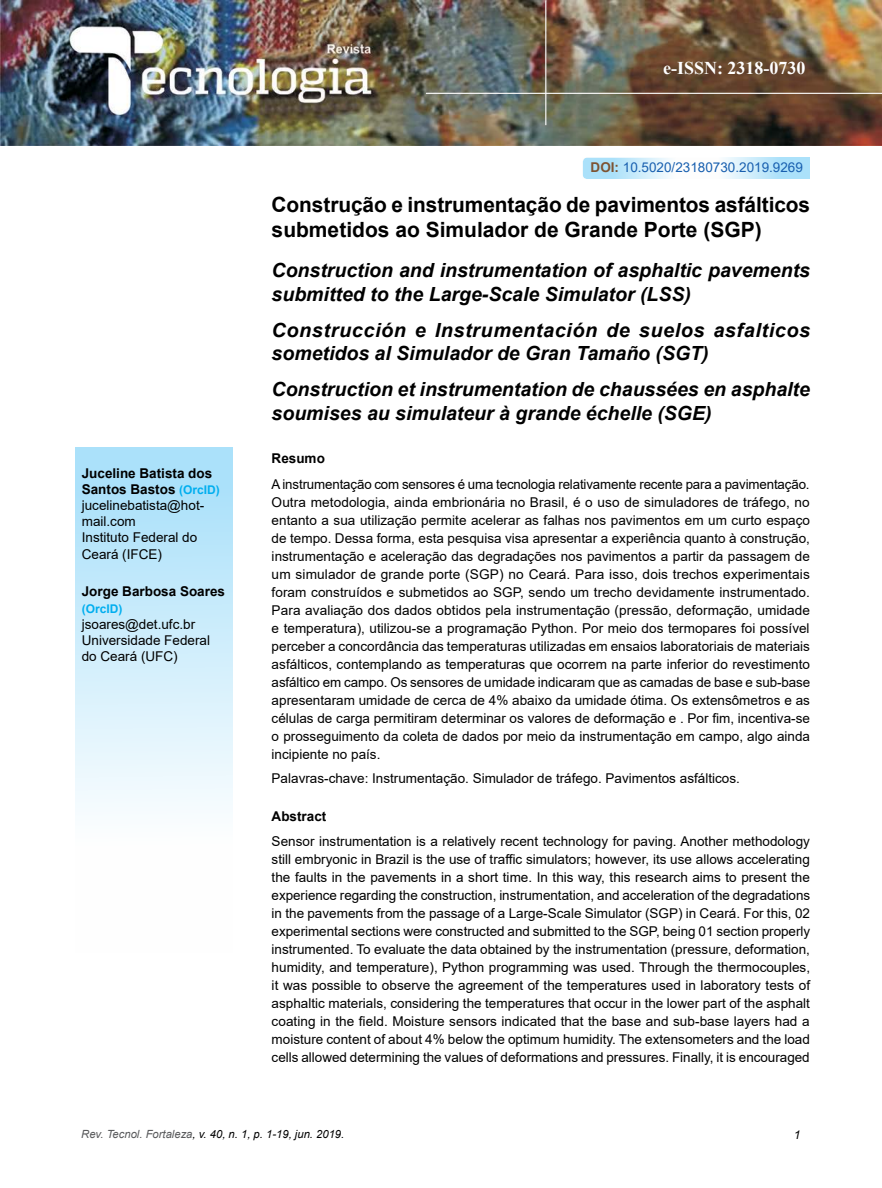
<style>
.page{position:relative;width:882px;height:1188px;background:#fff}
.page>*{position:absolute;margin:0;border:0;box-sizing:border-box;transform-origin:0 0}
.Titulo{font:700 21px/25.2px "Arial";letter-spacing:-.005em;color:#000}
.Título_inlges{font:italic 700 19.5px/23.4px "Arial";color:#000}
.Título_inlges-2{font:italic 700 19.5px/23.4px "Arial";letter-spacing:.03em;color:#000}
.t1{font:700 18px "Times New Roman";color:#fff}
.Resumo_TEXTO{font:13.5px/18px "Arial";color:#000;text-align:justify}
.Credito_autor{font:13.5px/16.2px "Arial";color:#000}
.Credito_autor-2{font:700 13.5px/16.2px "Arial";color:#000}
.Doi{font:13.5px "Arial";color:#185faf}
.Resumo_TÍTULO{font:700 13.5px "Arial";color:#000}
.Credito_autor-3{font:700 12px "Arial";color:#00aeef}
.t2{font:italic 12px "Arial";color:#000}
.t3{font:italic 11.25px "Arial";color:#000}
.s1{font-size:12px;color:#00aeef}
.s2{font-weight:700;color:#7d5332}
.s3{color:#58595b}
</style>
<div class="page">
<div style="left:75px;top:447px;width:157px;height:505px;background:linear-gradient(to bottom,#a7dffa,#fff)"></div>
<img style="left:0;top:0;width:882px;height:146px">
<hr style="left:545px;top:0;width:1px;height:125px;background:#fff">
<hr style="left:426px;top:93px;width:456px;height:1px;background:#fff">
<svg style="left:583px;top:158px;width:227px;height:21px"></svg>
<p class="t1" style="left:663px;top:55px;width:144px">e-ISSN: 2318-0730</p>
<p class="Credito_autor-2" style="left:82px;top:465px;width:140px">Juceline Batista dos<br>Santos Bastos <span class="s1">(OrcID)</span></p>
<p class="Credito_autor" style="left:82px;top:497px;width:124px">jucelinebatista@hot&shy;mail.com</p>
<p class="Credito_autor" style="left:82px;top:530px;width:117px">Instituto Federal do<br>Ceará (IFCE)</p>
<p class="Credito_autor-2" style="left:82px;top:584px;width:145px">Jorge Barbosa Soares</p>
<p class="Credito_autor-3" style="left:82px;top:600px;width:42px">(OrcID)</p>
<p class="Credito_autor" style="left:82px;top:616px;width:115px">jsoares@det.ufc.br</p>
<p class="Credito_autor" style="left:82px;top:632px;width:130px">Universidade Federal do Ceará (UFC)</p>
<p class="Doi" style="left:591px;top:158px;width:214px"><span class="s2">DOI:</span> 10.5020/23180730.2019.9269</p>
<p class="Titulo" style="left:272px;top:192px;width:540px">Construção e instrumentação de pavimentos asfálticos submetidos ao Simulador de Grande Porte (SGP)</p>
<p class="Título_inlges" style="left:272px;top:259px;width:540px">Construction and instrumentation of asphaltic pavements submitted to the Large-Scale Simulator (LSS)</p>
<p class="Título_inlges-2" style="left:272px;top:319px;width:540px">Construcción e Instrumentación de suelos asfalticos sometidos al Simulador de Gran Tamaño (SGT)</p>
<p class="Título_inlges" style="left:272px;top:378px;width:540px">Construction et instrumentation de chaussées en asphalte soumises au simulateur à grande échelle (SGE)</p>
<p class="Resumo_TÍTULO" style="left:272px;top:449px;width:55px">Resumo</p>
<p class="Resumo_TEXTO" style="left:272px;top:475px;width:540px">A instrumentação com sensores é uma tecnologia relativamente recente para a pavimentação.<br>Outra metodologia, ainda embrionária no Brasil, é o uso de simuladores de tráfego, no entanto a sua utilização permite acelerar as falhas nos pavimentos em um curto espaço de tempo. Dessa forma, esta pesquisa visa apresentar a experiência quanto à construção, instrumentação e aceleração das degradações nos pavimentos a partir da passagem de um simulador de grande porte (SGP) no Ceará. Para isso, dois trechos experimentais foram construídos e submetidos ao SGP, sendo um trecho devidamente instrumentado.<br>Para avaliação dos dados obtidos pela instrumentação (pressão, deformação, umidade e temperatura), utilizou-se a programação Python. Por meio dos termopares foi possível perceber a concordância das temperaturas utilizadas em ensaios laboratoriais de materiais asfálticos, contemplando as temperaturas que ocorrem na parte inferior do revestimento asfáltico em campo. Os sensores de umidade indicaram que as camadas de base e sub-base apresentaram umidade de cerca de 4% abaixo da umidade ótima. Os extensômetros e as células de carga permitiram determinar os valores de deformação e . Por fim, incentiva-se o prosseguimento da coleta de dados por meio da instrumentação em campo, algo ainda incipiente no país.</p>
<p class="Resumo_TEXTO" style="left:272px;top:769px;width:470px">Palavras-chave: Instrumentação. Simulador de tráfego. Pavimentos asfálticos.</p>
<p class="Resumo_TÍTULO" style="left:272px;top:806px;width:56px">Abstract</p>
<p class="Resumo_TEXTO" style="left:272px;top:832px;width:540px">Sensor instrumentation is a relatively recent technology for paving. Another methodology still embryonic in Brazil is the use of traffic simulators; however, its use allows accelerating the faults in the pavements in a short time. In this way, this research aims to present the experience regarding the construction, instrumentation, and acceleration of the degradations in the pavements from the passage of a Large-Scale Simulator (SGP) in Ceará. For this, 02 experimental sections were constructed and submitted to the SGP, being 01 section properly instrumented. To evaluate the data obtained by the instrumentation (pressure, deformation, humidity, and temperature), Python programming was used. Through the thermocouples, it was possible to observe the agreement of the temperatures used in laboratory tests of asphaltic materials, considering the temperatures that occur in the lower part of the asphalt coating in the field. Moisture sensors indicated that the base and sub-base layers had a moisture content of about 4% below the optimum humidity. The extensometers and the load cells allowed determining the values of deformations and pressures. Finally, it is encouraged</p>
<p class="t3" style="left:81px;top:1127px;width:265px"><span class="s3">Rev. Tecnol. Fortaleza</span>, v. 40, n. 1, p. 1-19, jun. 2019.</p>
<p class="t2" style="left:794px;top:1127px;width:8px">1</p>
</div>
